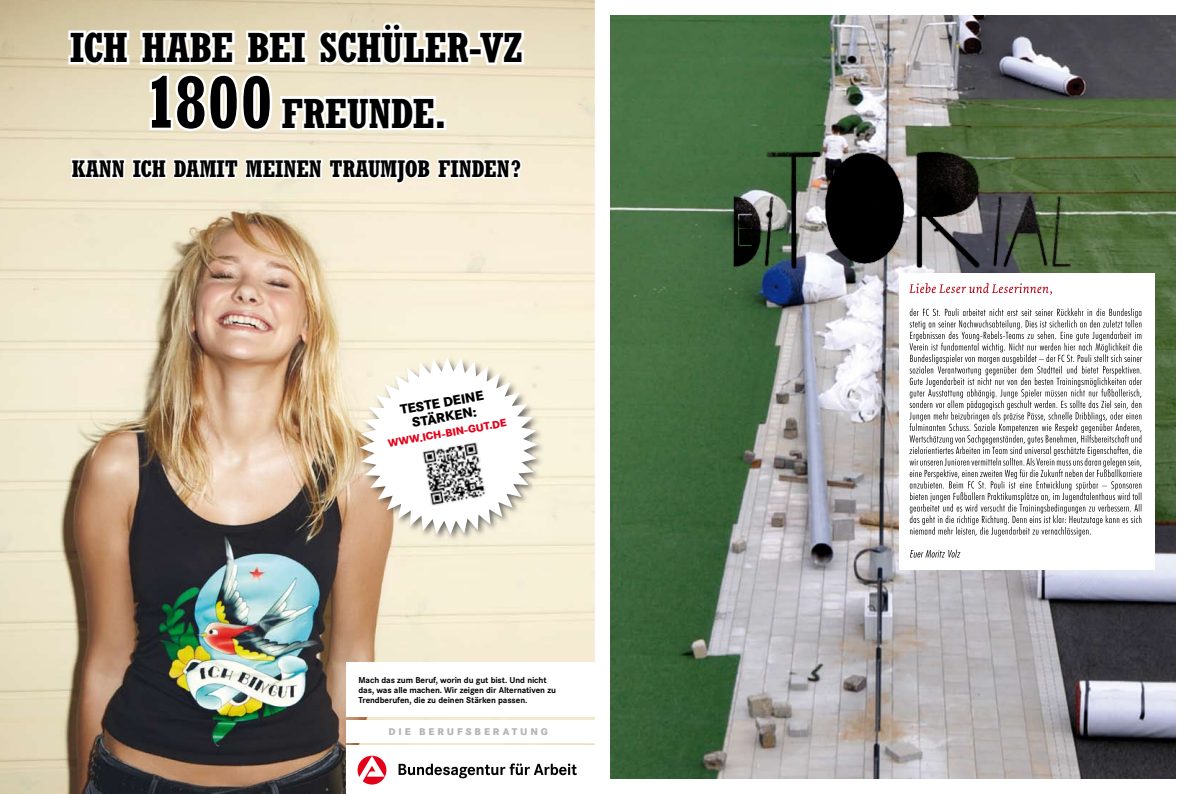
<style>
.page{position:relative;width:1191px;height:794px;background:#fff}
.page>*{position:absolute;margin:0;border:0;box-sizing:border-box;transform-origin:0 0}
.t1{font:700 condensed 41.5px "Rockwell";letter-spacing:-.005em;color:#000}
.t2{font:700 condensed 41.4px "Rockwell";letter-spacing:-.005em;color:#000}
.t3{font:700 condensed 23.7px "Rockwell";letter-spacing:-.005em;color:#000}
.t4{font:800 13.9px/14.6px "Corporate S";color:#000;text-align:center}
.t5{font:800 11.2px "Corporate S";color:#e2001a}
.t6{font:800 10.1px "Corporate S";letter-spacing:.28em;color:#b1b3b4}
.t7{font:700 8.9px/10.1px "Corporate S";letter-spacing:-.01em;color:#000}
.s1{font-size:73px}
</style>
<div class="page">
<img style="left:610px;top:15px;width:566px;height:764px">
<img style="left:0;top:0;width:595px;height:794px">
<div style="left:347px;top:662px;width:248px;height:55px;background:#fff"></div>
<div style="left:347px;top:745px;width:248px;height:49px;background:#fff"></div>
<div style="left:347px;top:720px;width:248px;height:22px;background:#fff"></div>
<svg style="left:357px;top:755px;width:29px;height:29px"></svg>
<svg style="left:398px;top:763px;width:179px;height:15px"></svg>
<svg style="left:66px;top:28px;width:66px;height:39px"></svg>
<svg style="left:138px;top:20px;width:388px;height:114px"></svg>
<svg style="left:69px;top:157px;width:454px;height:28px"></svg>
<img style="left:357px;top:354px;width:187px;height:187px">
<svg style="left:360px;top:357px;width:178px;height:178px"></svg>
<img style="left:422px;top:441px;width:65px;height:65px">
<img style="left:720px;top:187px;width:44px;height:91px">
<img style="left:764px;top:136px;width:217px;height:153px">
<img style="left:991px;top:187px;width:86px;height:87px">
<div style="left:899px;top:274px;width:255px;height:296px;background:#fff"></div>
<svg style="left:910px;top:549px;width:50px;height:8px"></svg>
<svg style="left:909px;top:308px;width:232px;height:228px"></svg>
<svg style="left:909px;top:283px;width:143px;height:12px"></svg>
<h1 class="t1" style="left:70px;top:23px;width:454px">ICH HABE BEI SCHÜLER-VZ</h1>
<h2 class="t2" style="left:146px;top:89px;width:302px"><span class="s1">1800</span> FREUNDE.</h2>
<h3 class="t3" style="left:72px;top:154px;width:450px">KANN ICH DAMIT MEINEN TRAUMJOB FINDEN?</h3>
<h3 class="t4" style="left:399px;top:403px;width:86px;rotate:-10deg">TESTE DEINE<br>STÄRKEN:</h3>
<p class="t5" style="left:387px;top:437px;width:121px;rotate:-10deg">WWW.ICH-BIN-GUT.DE</p>
<p class="t7" style="left:358px;top:675px;width:199px">Mach das zum Beruf, worin du gut bist. Und nicht das, was alle machen. Wir zeigen dir Alternativen zu<br>Trendberufen, die zu deinen Stärken passen.</p>
<p class="t6" style="left:389px;top:725px;width:161px">DIE BERUFSBERATUNG</p>
</div>
